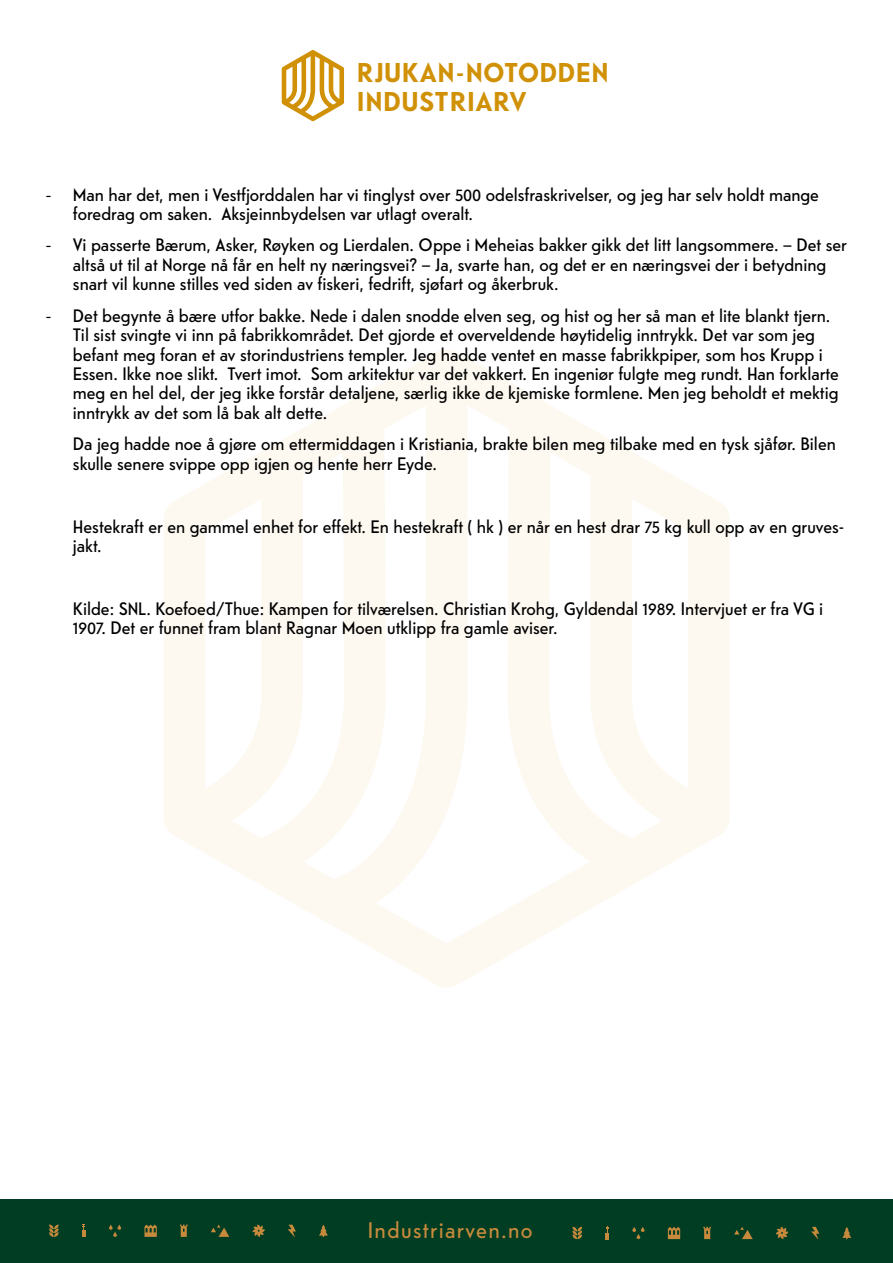
<style>
.page{position:relative;width:893px;height:1263px;background:#fff}
.page>*{position:absolute;margin:0;border:0;box-sizing:border-box;transform-origin:0 0}
.t1{font:700 27.15px/29.2px "Telefon";letter-spacing:.03em;color:#d09107}
.t2{font:22.5px "Telefon";letter-spacing:.06em;color:#c78a3c}
.t3{font:18px/19.4px "Telefon";color:#000}
.s1{font-family:"Calibri"}
</style>
<div class="page">
<svg style="left:164px;top:350px;width:565px;height:637px"></svg>
<div style="left:0;top:1199px;width:893px;height:64px;background:#003d22"></div>
<svg style="left:282px;top:50px;width:62px;height:71px"></svg>
<svg style="left:811px;top:1227px;width:8px;height:12px"></svg>
<svg style="left:668px;top:1227px;width:12px;height:12px"></svg>
<svg style="left:703px;top:1227px;width:8px;height:12px"></svg>
<svg style="left:632px;top:1227px;width:13px;height:12px"></svg>
<svg style="left:605px;top:1227px;width:4px;height:12px"></svg>
<svg style="left:734px;top:1227px;width:19px;height:12px"></svg>
<svg style="left:776px;top:1227px;width:12px;height:12px"></svg>
<svg style="left:572px;top:1227px;width:10px;height:12px"></svg>
<svg style="left:842px;top:1227px;width:9px;height:12px"></svg>
<svg style="left:288px;top:1225px;width:8px;height:12px"></svg>
<svg style="left:144px;top:1224px;width:13px;height:13px"></svg>
<svg style="left:180px;top:1224px;width:8px;height:13px"></svg>
<svg style="left:109px;top:1224px;width:12px;height:13px"></svg>
<svg style="left:82px;top:1224px;width:4px;height:13px"></svg>
<svg style="left:211px;top:1224px;width:18px;height:13px"></svg>
<svg style="left:253px;top:1224px;width:12px;height:13px"></svg>
<svg style="left:49px;top:1224px;width:10px;height:13px"></svg>
<svg style="left:319px;top:1225px;width:9px;height:12px"></svg>
<h1 class="t1" style="left:357px;top:57px;width:253px">RJUKAN-NOTODDEN<br>INDUSTRIARV</h1>
<p class="t3" style="left:73px;top:184px;width:748px;text-indent:-27px"><span class="s1">-</span> Man har det, men i Vestfjorddalen har vi tinglyst over 500 odelsfraskrivelser, og jeg har selv holdt mange foredrag om saken. Aksjeinnbydelsen var utlagt overalt.</p>
<p class="t3" style="left:73px;top:235px;width:775px;text-indent:-27px"><span class="s1">-</span> Vi passerte Bærum, Asker, Røyken og Lierdalen. Oppe i Meheias bakker gikk det litt langsommere. – Det ser altså ut til at Norge nå får en helt ny næringsvei? – Ja, svarte han, og det er en næringsvei der i betydning snart vil kunne stilles ved siden av fiskeri, fedrift, sjøfart og åkerbruk.</p>
<p class="t3" style="left:73px;top:305px;width:768px;text-indent:-27px"><span class="s1">-</span> Det begynte å bære utfor bakke. Nede i dalen snodde elven seg, og hist og her så man et lite blankt tjern.<br>Til sist svingte vi inn på fabrikkområdet. Det gjorde et overveldende høytidelig inntrykk. Det var som jeg befant meg foran et av storindustriens templer. Jeg hadde ventet en masse fabrikkpiper, som hos Krupp i Essen. Ikke noe slikt. Tvert imot. Som arkitektur var det vakkert. En ingeniør fulgte meg rundt. Han forklarte meg en hel del, der jeg ikke forstår detaljene, særlig ikke de kjemiske formlene. Men jeg beholdt et mektig inntrykk av det som lå bak alt dette.</p>
<p class="t3" style="left:73px;top:434px;width:764px">Da jeg hadde noe å gjøre om ettermiddagen i Kristiania, brakte bilen meg tilbake med en tysk sjåfør. Bilen skulle senere svippe opp igjen og hente herr Eyde.</p>
<p class="t3" style="left:73px;top:516px;width:773px">Hestekraft er en gammel enhet for effekt. En hestekraft ( hk ) er når en hest drar 75 kg kull opp av en gruves&shy;jakt.</p>
<p class="t3" style="left:73px;top:599px;width:752px">Kilde: SNL. Koefoed/Thue: Kampen for tilværelsen. Christian Krohg, Gyldendal 1989. Intervjuet er fra VG i<br>1907. Det er funnet fram blant Ragnar Moen utklipp fra gamle aviser.</p>
<p class="t2" style="left:368px;top:1216px;width:166px">Industriarven.no</p>
</div>
